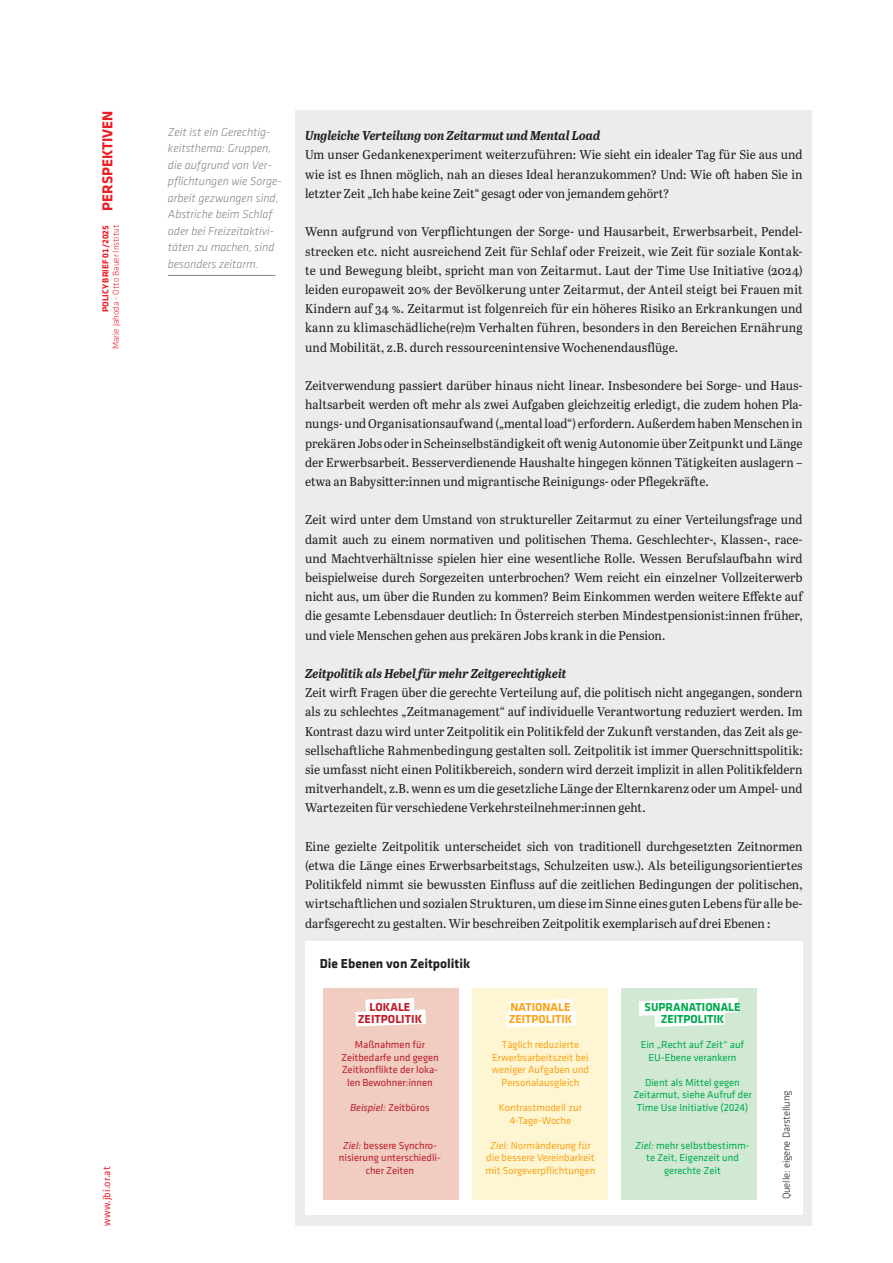
<style>
.page{position:relative;width:893px;height:1263px;background:#fff}
.page>*{position:absolute;margin:0;border:0;box-sizing:border-box;transform-origin:0 0}
.t1{font:700 13.5px "Klavika";color:#231f20}
.t2{font:12.75px/19.2px "Abril Text";color:#231f20;text-align:justify;scale:.95 1}
.t3{font:italic 700 12.75px "Abril Text";letter-spacing:-.005em;color:#231f20;scale:.95 1}
.t4{font:italic 300 12px/16.5px "Klavika";color:#808285}
.t5{font:700 12px/12px "Klavika";color:#00ab4d;text-align:center}
.t6{font:700 12px/12px "Klavika";color:#f9a51b}
.t7{font:700 12px/12px "Klavika";color:#be1d2c;text-align:center}
.t8{font:10.5px/12.6px "Klavika";color:#f9a51b;text-align:center}
.t9{font:10.5px/12.6px "Klavika";color:#00ab4d;text-align:center}
.t10{font:10.5px/12.6px "Klavika";color:#be1d2c;text-align:center}
.t11{font:300 10.5px "Klavika";letter-spacing:-.01em;color:#231f20}
.t12{font:italic 10.5px "Klavika";color:#be1d2c}
.t13{font:10.5px "Klavika";letter-spacing:.01em;color:#ee1d23}
.t14{font:700 9px "Klavika";color:#ee1d23}
.t15{font:300 9px "Klavika";color:#ee1d23}
.s1{font-size:15px}
.s2{font-style:normal}
.s3{font-style:italic}
</style>
<div class="page">
<div style="left:296px;top:111px;width:516px;height:1114px;background:#ececee"></div>
<div style="left:305px;top:941px;width:497px;height:274px;background:#fff"></div>
<hr style="left:168px;top:275px;width:107px;height:1px;background:#808285">
<div style="left:323px;top:988px;width:136px;height:211px;background:#f0cdc0"></div>
<div style="left:472px;top:988px;width:136px;height:211px;background:#fef5d2"></div>
<div style="left:621px;top:988px;width:136px;height:211px;background:#d1e9d3"></div>
<svg style="left:506px;top:999px;width:70px;height:28px;background:#fefdfa"></svg>
<svg style="left:639px;top:998px;width:99px;height:29px"></svg>
<svg style="left:355px;top:998px;width:71px;height:28px"></svg>
<p class="t14" style="left:101px;top:312px;width:203px;rotate:-90deg">POLICY BRIEF 01/2025 <span class="s1">PERSPEKTIVEN</span></p>
<p class="t15" style="left:111px;top:349px;width:125px;rotate:-90deg">Marie Jahoda - Otto Bauer Institut</p>
<p class="t13" style="left:101px;top:1226px;width:61px;rotate:-90deg">www.jbi.or.at</p>
<p class="t4" style="left:168px;top:124px;width:115px">Zeit ist ein Gerechtig&shy;keitsthema: Gruppen, die aufgrund von Ver&shy;pflichtungen wie Sorge&shy;arbeit gezwungen sind,<br>Abstriche beim Schlaf oder bei Freizeitaktivi&shy;täten zu machen, sind besonders zeitarm.</p>
<p class="t3" style="left:305px;top:126px;width:312px">Ungleiche Verteilung von Zeitarmut und Mental Load</p>
<p class="t2" style="left:305px;top:145px;width:525px">Um unser Gedankenexperiment weiterzuführen: Wie sieht ein idealer Tag für Sie aus und wie ist es Ihnen möglich, nah an dieses Ideal heranzukommen? Und: Wie oft haben Sie in letzter Zeit „Ich habe keine Zeit“ gesagt oder von jemandem gehört?</p>
<p class="t2" style="left:305px;top:222px;width:525px">Wenn aufgrund von Verpflichtungen der Sorge- und Hausarbeit, Erwerbsarbeit, Pendel&shy;strecken etc. nicht ausreichend Zeit für Schlaf oder Freizeit, wie Zeit für soziale Kontak&shy;te und Bewegung bleibt, spricht man von Zeitarmut. Laut der Time Use Initiative (2024) leiden europaweit 20% der Bevölkerung unter Zeitarmut, der Anteil steigt bei Frauen mit Kindern auf 34 %. Zeitarmut ist folgenreich für ein höheres Risiko an Erkrankungen und kann zu klimaschädliche(re)m Verhalten führen, besonders in den Bereichen Ernährung und Mobilität, z.B. durch ressourcenintensive Wochenendausflüge.</p>
<p class="t2" style="left:305px;top:375px;width:525px">Zeitverwendung passiert darüber hinaus nicht linear. Insbesondere bei Sorge- und Haus&shy;haltsarbeit werden oft mehr als zwei Aufgaben gleichzeitig erledigt, die zudem hohen Pla&shy;nungs- und Organisationsaufwand („mental load“) erfordern. Außerdem haben Menschen in prekären Jobs oder in Scheinselbständigkeit oft wenig Autonomie über Zeitpunkt und Länge der Erwerbsarbeit. Besserverdienende Haushalte hingegen können Tätigkeiten auslagern – etwa an Babysitter:innen und migrantische Reinigungs- oder Pflegekräfte.</p>
<p class="t2" style="left:305px;top:510px;width:525px">Zeit wird unter dem Umstand von struktureller Zeitarmut zu einer Verteilungsfrage und damit auch zu einem normativen und politischen Thema. Geschlechter-, Klassen-, race&shy;und Machtverhältnisse spielen hier eine wesentliche Rolle. Wessen Berufslaufbahn wird beispielweise durch Sorgezeiten unterbrochen? Wem reicht ein einzelner Vollzeiterwerb nicht aus, um über die Runden zu kommen? Beim Einkommen werden weitere Effekte auf die gesamte Lebensdauer deutlich: In Österreich sterben Mindestpensionist:innen früher, und viele Menschen gehen aus prekären Jobs krank in die Pension.</p>
<p class="t3" style="left:305px;top:664px;width:276px">Zeitpolitik als Hebel für mehr Zeitgerechtigkeit</p>
<p class="t2" style="left:305px;top:682px;width:525px">Zeit wirft Fragen über die gerechte Verteilung auf, die politisch nicht angegangen, sondern als zu schlechtes „Zeitmanagement“ auf individuelle Verantwortung reduziert werden. Im Kontrast dazu wird unter Zeitpolitik ein Politikfeld der Zukunft verstanden, das Zeit als ge&shy;sellschaftliche Rahmenbedingung gestalten soll. Zeitpolitik ist immer Querschnittspolitik: sie umfasst nicht einen Politikbereich, sondern wird derzeit implizit in allen Politikfeldern mitverhandelt, z.B. wenn es um die gesetzliche Länge der Elternkarenz oder um Ampel- und Wartezeiten für verschiedene Verkehrsteilnehmer:innen geht.</p>
<p class="t2" style="left:305px;top:836px;width:525px">Eine gezielte Zeitpolitik unterscheidet sich von traditionell durchgesetzten Zeitnormen (etwa die Länge eines Erwerbsarbeitstags, Schulzeiten usw.). Als beteiligungsorientiertes Politikfeld nimmt sie bewussten Einfluss auf die zeitlichen Bedingungen der politischen, wirtschaftlichen und sozialen Strukturen, um diese im Sinne eines guten Lebens für alle be&shy;darfsgerecht zu gestalten. Wir beschreiben Zeitpolitik exemplarisch auf drei Ebenen :</p>
<p class="t1" style="left:320px;top:956px;width:152px">Die Ebenen von Zeitpolitik</p>
<p class="t7" style="left:358px;top:1001px;width:66px">LOKALE<br>ZEITPOLITIK</p>
<p class="t10" style="left:341px;top:1038px;width:99px">Maßnahmen für<br>Zeitbedarfe und gegen<br>Zeitkonflikte der loka&shy;len Bewohner:innen</p>
<p class="t12" style="left:350px;top:1102px;width:81px">Beispiel: <span class="s2">Zeitbüros</span></p>
<p class="t10" style="left:339px;top:1139px;width:104px"><span class="s3">Ziel:</span> bessere Synchro&shy;nisierung unterschiedli&shy;cher Zeiten</p>
<p class="t6" style="left:509px;top:1001px;width:65px">NATIONALE<br>ZEITPOLITIK</p>
<p class="t8" style="left:492px;top:1038px;width:99px">Täglich reduzierte<br>Erwerbsarbeitszeit bei weniger Aufgaben und<br>Personalausgleich</p>
<p class="t8" style="left:499px;top:1101px;width:85px">Kontrastmodell zur<br>4-Tage-Woche</p>
<p class="t8" style="left:486px;top:1139px;width:111px"><span class="s3">Ziel:</span> Normänderung für die bessere Vereinbarkeit mit Sorgeverpflichtungen</p>
<p class="t5" style="left:645px;top:1001px;width:97px">SUPRANATIONALE<br>ZEITPOLITIK</p>
<p class="t9" style="left:641px;top:1038px;width:105px">Ein „Recht auf Zeit“ auf<br>EU-Ebene verankern</p>
<p class="t9" style="left:633px;top:1076px;width:120px">Dient als Mittel gegen<br>Zeitarmut, siehe Aufruf der<br>Time Use Initiative (2024)</p>
<p class="t9" style="left:635px;top:1139px;width:116px"><span class="s3">Ziel:</span> mehr selbstbestimm&shy;te Zeit, Eigenzeit und gerechte Zeit</p>
<p class="t11" style="left:781px;top:1199px;width:110px;rotate:-90deg">Quelle: eigene Darstellung</p>
</div>
